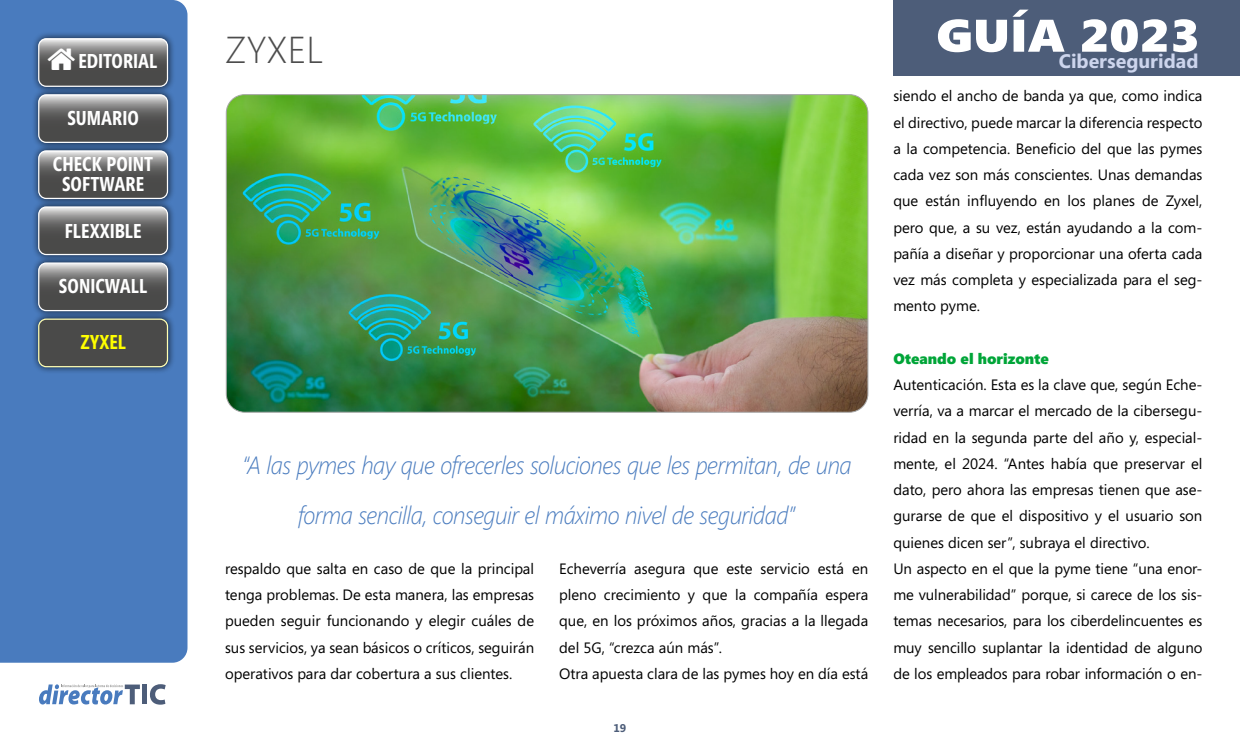
<style>
.page{position:relative;width:1240px;height:744px;background:#fff}
.page>*{position:absolute;margin:0;border:0;box-sizing:border-box;transform-origin:0 0}
.t1{font:900 45.62px "Segoe";color:#fff;scale:1.1 1}
.t2{font:300 37.5px "Segoe";color:#4d4d4d}
.t3{font:italic 300 25px/50px "Segoe";letter-spacing:-.02em;color:#497bbe;text-align:center;scale:.92 1}
.t4{font:700 20px/20px "Segoe Condensed";color:#fff;text-align:center}
.t5{font:700 20px "Segoe Condensed";color:#ff0}
.t6{font:700 19.62px "Segoe";color:#cdd5ed}
.t7{font:15px/26.2px "Segoe";color:#000;text-align:justify}
.t8{font:900 15px "Segoe";color:#00a538}
.t9{font:700 11.25px "Segoe";color:#4d5d79}
</style>
<div class="page">
<div style="left:142px;top:684px;width:5px;height:20px;background:#4d5d79"></div>
<svg style="left:150px;top:684px;width:16px;height:20px"></svg>
<svg style="left:39px;top:684px;width:101px;height:20px"></svg>
<div style="left:894px;top:0;width:346px;height:75px;background:#4d5d79"></div>
<div style="left:0;top:0;width:188px;height:662px;background:#497bbe"></div>
<div style="left:31px;top:31px;width:144px;height:63px;background:#000;opacity:.75"></div>
<div style="left:38px;top:38px;width:130px;height:49px;border:1px solid #fff;border-radius:8px"></div>
<div style="left:31px;top:255px;width:144px;height:63px;background:#000;opacity:.75"></div>
<svg style="left:39px;top:263px;width:129px;height:47px;background:#6c6b6b"></svg>
<div style="left:38px;top:262px;width:130px;height:49px;border:1px solid #fff;border-radius:8px"></div>
<div style="left:31px;top:199px;width:144px;height:63px;background:#000;opacity:.75"></div>
<svg style="left:39px;top:207px;width:129px;height:47px;background:#6b6b6b"></svg>
<div style="left:38px;top:206px;width:130px;height:49px;border:1px solid #fff;border-radius:8px"></div>
<div style="left:31px;top:311px;width:144px;height:63px;background:#000;opacity:.75"></div>
<div style="left:39px;top:319px;width:129px;height:48px;background:#4a4a49;border-radius:8px"></div>
<div style="left:38px;top:318px;width:130px;height:49px;border:1px solid #ffffb3;border-radius:8px"></div>
<div style="left:31px;top:87px;width:144px;height:63px;background:#000;opacity:.75"></div>
<svg style="left:39px;top:95px;width:129px;height:47px;background:#6b6b6a"></svg>
<div style="left:38px;top:94px;width:130px;height:49px;border:1px solid #fff;border-radius:8px"></div>
<div style="left:31px;top:143px;width:144px;height:63px;background:#000;opacity:.75"></div>
<svg style="left:39px;top:151px;width:129px;height:47px;background:#6b6b6a"></svg>
<div style="left:38px;top:150px;width:130px;height:49px;border:1px solid #fff;border-radius:8px"></div>
<img style="left:226px;top:96px;width:642px;height:315px">
<svg style="left:39px;top:39px;width:129px;height:47px;background:#6f6f6f"></svg>
<h1 class="t1" style="left:936px;top:9px;width:241px">GUÍA 2023</h1>
<h2 class="t2" style="left:225px;top:28px;width:100px">ZYXEL</h2>
<h3 class="t4" style="left:78px;top:51px;width:81px">EDITORIAL</h3>
<h3 class="t6" style="left:1059px;top:47px;width:141px">Ciberseguridad</h3>
<h3 class="t4" style="left:67px;top:108px;width:73px">SUMARIO</h3>
<h3 class="t4" style="left:53px;top:154px;width:102px">CHECK POINT<br>SOFTWARE</h3>
<h3 class="t4" style="left:65px;top:221px;width:78px">FLEXXIBLE</h3>
<h3 class="t4" style="left:59px;top:276px;width:90px">SONICWALL</h3>
<h3 class="t5" style="left:80px;top:331px;width:47px">ZYXEL</h3>
<h3 class="t3" style="left:242px;top:440px;width:665px">“A las pymes hay que ofrecerles soluciones que les permitan, de una forma sencilla, conseguir el máximo nivel de seguridad”</h3>
<p class="t7" style="left:225px;top:555px;width:311px">respaldo que salta en caso de que la principal tenga problemas. De esta manera, las empresas pueden seguir funcionando y elegir cuáles de sus servicios, ya sean básicos o críticos, seguirán operativos para dar cobertura a sus clientes.</p>
<p class="t7" style="left:559px;top:555px;width:311px;text-align:left">Echeverría asegura que este servicio está en pleno crecimiento y que la compañía espera que, en los próximos años, gracias a la llegada del 5G, “crezca aún más”.<br>Otra apuesta clara de las pymes hoy en día está</p>
<p class="t9" style="left:614px;top:720px;width:14px">19</p>
<p class="t7" style="left:893px;top:82px;width:311px">siendo el ancho de banda ya que, como indica el directivo, puede marcar la diferencia respecto a la competencia. Beneficio del que las pymes cada vez son más conscientes. Unas demandas que están influyendo en los planes de Zyxel, pero que, a su vez, están ayudando a la com&shy;pañía a diseñar y proporcionar una oferta cada vez más completa y especializada para el seg&shy;mento pyme.</p>
<p class="t8" style="left:893px;top:350px;width:157px">Oteando el horizonte</p>
<p class="t7" style="left:893px;top:371px;width:311px;text-align:left">Autenticación. Esta es la clave que, según Eche&shy;verría, va a marcar el mercado de la cibersegu&shy;ridad en la segunda parte del año y, especial&shy;mente, el 2024. “Antes había que preservar el dato, pero ahora las empresas tienen que ase&shy;gurarse de que el dispositivo y el usuario son quienes dicen ser”, subraya el directivo.<br>Un aspecto en el que la pyme tiene “una enor&shy;me vulnerabilidad” porque, si carece de los sis&shy;temas necesarios, para los ciberdelincuentes es muy sencillo suplantar la identidad de alguno de los empleados para robar información o en-</p>
</div>
